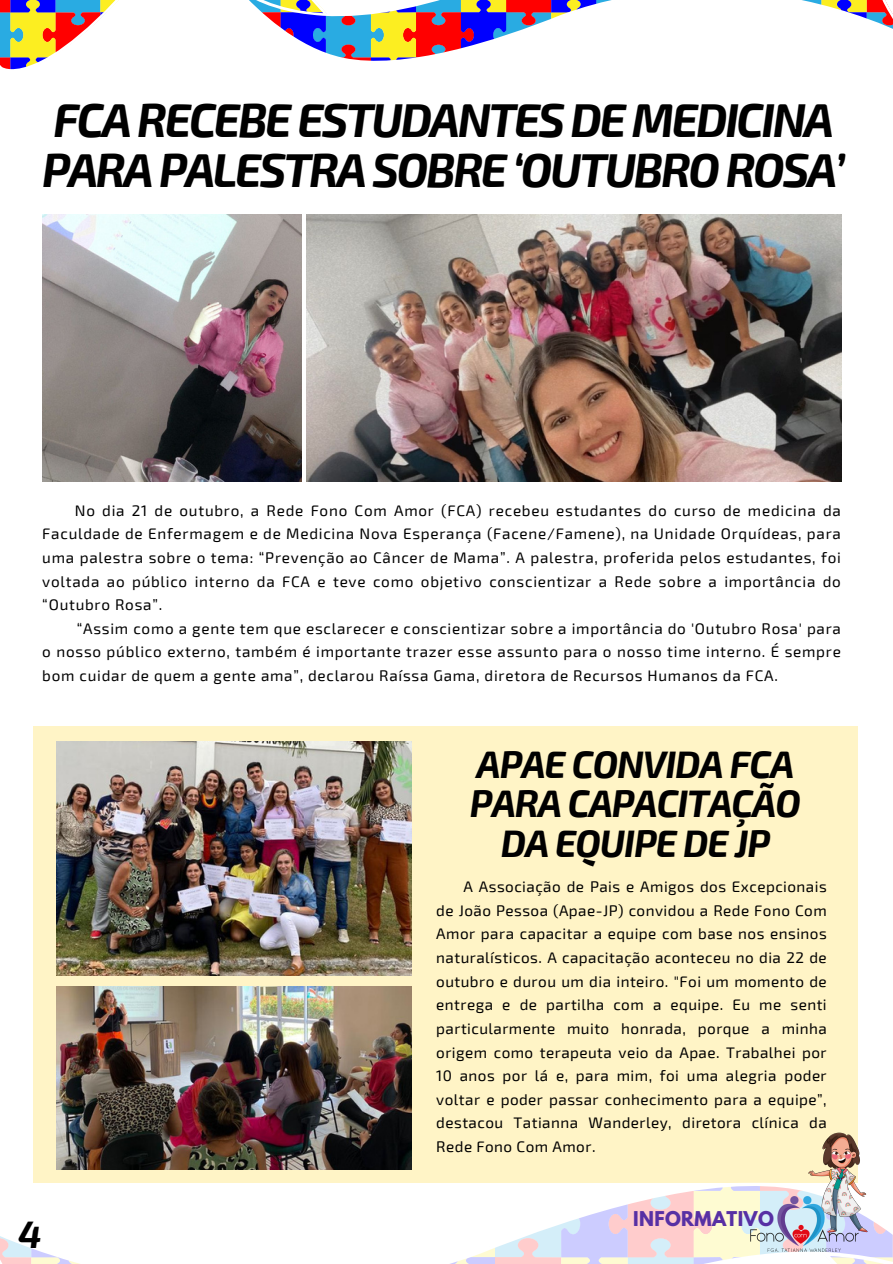
<style>
.page{position:relative;width:893px;height:1264px;background:#fff}
.page>*{position:absolute;margin:0;border:0;box-sizing:border-box;transform-origin:0 0}
.t1{font:italic 700 46.5px/49.5px "Exo 2";letter-spacing:-.05em;color:#000}
.t2{font:italic 700 37.5px/39.3px "Exo 2";letter-spacing:-.03em;color:#000;text-align:center}
.t3{font:700 18px "League Spartan";letter-spacing:.02em;color:#5730a4}
.t4{font:15.3px/23.7px "Exo 2";letter-spacing:.05em;color:#000;text-align:justify}
</style>
<div class="page">
<img style="left:42px;top:215px;width:259px;height:266px">
<svg style="left:0;top:0;width:892px;height:70px"></svg>
<div style="left:33px;top:726px;width:824px;height:456px;background:#fff4c6"></div>
<svg style="left:0;top:1169px;width:892px;height:94px"></svg>
<img style="left:790px;top:1130px;width:102px;height:104px">
<img style="left:745px;top:1182px;width:118px;height:81px">
<img style="left:306px;top:215px;width:535px;height:266px">
<img style="left:56px;top:986px;width:356px;height:183px">
<img style="left:56px;top:741px;width:356px;height:234px">
<p class="t1" style="left:42px;top:93px;width:804px">FCA RECEBE ESTUDANTES DE MEDICINA<br>PARA PALESTRA SOBRE ‘OUTUBRO ROSA’</p>
<p class="t4" style="left:42px;top:497px;width:800px;text-indent:32px">No dia 21 de outubro, a Rede Fono Com Amor (FCA) recebeu estudantes do curso de medicina da Faculdade de Enfermagem e de Medicina Nova Esperança (Facene/Famene), na Unidade Orquídeas, para uma palestra sobre o tema: “Prevenção ao Câncer de Mama”. A palestra, proferida pelos estudantes, foi voltada ao público interno da FCA e teve como objetivo conscientizar a Rede sobre a importância do “Outubro Rosa”.</p>
<p class="t4" style="left:42px;top:616px;width:800px;text-indent:34px">“Assim como a gente tem que esclarecer e conscientizar sobre a importância do 'Outubro Rosa' para o nosso público externo, também é importante trazer esse assunto para o nosso time interno. É sempre bom cuidar de quem a gente ama”, declarou Raíssa Gama, diretora de Recursos Humanos da FCA.</p>
<p class="t2" style="left:18px;top:1212px;width:25px">4</p>
<p class="t2" style="left:470px;top:742px;width:332px">APAE CONVIDA FCA<br>PARA CAPACITAÇÃO<br>DA EQUIPE DE JP</p>
<p class="t4" style="left:436px;top:874px;width:392px;text-indent:27px">A Associação de Pais e Amigos dos Excepcionais de João Pessoa (Apae-JP) convidou a Rede Fono Com Amor para capacitar a equipe com base nos ensinos naturalísticos. A capacitação aconteceu no dia 22 de outubro e durou um dia inteiro. "Foi um momento de entrega e de partilha com a equipe. Eu me senti particularmente muito honrada, porque a minha origem como terapeuta veio da Apae. Trabalhei por 10 anos por lá e, para mim, foi uma alegria poder voltar e poder passar conhecimento para a equipe”, destacou Tatianna Wanderley, diretora clínica da Rede Fono Com Amor.</p>
<p class="t3" style="left:633px;top:1209px;width:142px">INFORMATIVO</p>
</div>
